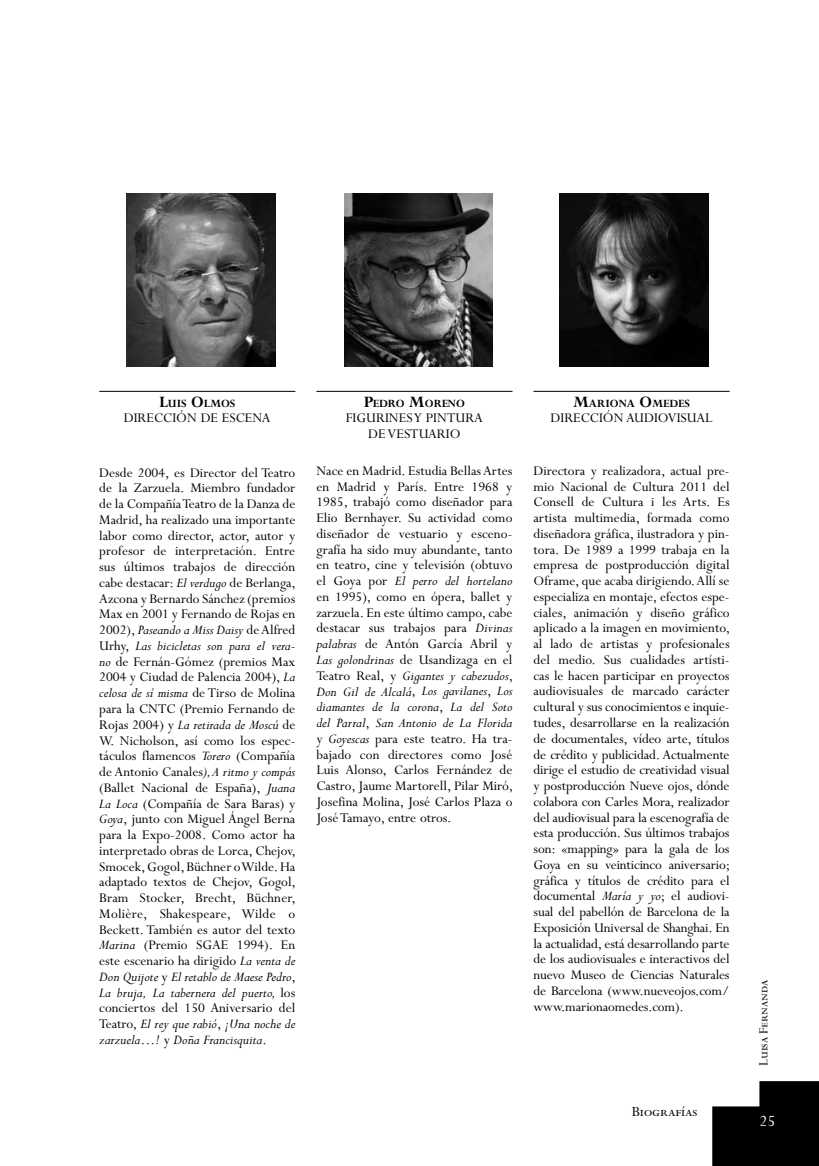
<style>
.page{position:relative;width:819px;height:1166px;background:#fff}
.page>*{position:absolute;margin:0;border:0;box-sizing:border-box;transform-origin:0 0}
.t1{font:17.5px "Perpetua Std";color:#fff}
.t2{font:15.75px "Perpetua Std";color:#000}
.t3{font:14.88px/15.8px "Perpetua Std";color:#000;text-align:justify}
.t4{font:14px "Perpetua Std";color:#000}
.t5{font:700 12.25px "Perpetua Std";color:#000}
.s1{font-size:17.5px}
.s2{font-style:italic}
</style>
<div class="page">
<hr style="left:99px;top:391px;width:196px;height:1px;background:#000">
<hr style="left:316px;top:391px;width:196px;height:1px;background:#000">
<hr style="left:533px;top:391px;width:196px;height:1px;background:#000">
<img style="left:126px;top:193px;width:149px;height:174px">
<img style="left:559px;top:193px;width:149px;height:174px">
<img style="left:344px;top:193px;width:149px;height:174px">
<svg style="left:712px;top:1081px;width:107px;height:85px;background:#222"></svg>
<p class="t5" style="left:159px;top:397px;width:78px"><span class="s1">L</span>UIS <span class="s1">O</span>LMOS</p>
<p class="t3" style="left:124px;top:411px;width:19px">Dirección</p>
<p class="t3" style="left:201px;top:411px;width:31px">de escena</p>
<p class="t3" style="left:99px;top:465px;width:198px">Desde 2004, es Director del Teatro de la Zarzuela. Miembro fundador de la Compañía Teatro de la Danza de Madrid, ha realizado una importante labor como director, actor, autor y profesor de interpretación. Entre sus últimos trabajos de dirección cabe destacar: <span class="s2">El verdugo</span> de Berlanga, Azcona y Bernardo Sánchez (premios Max en 2001 y Fernando de Rojas en 2002), <span class="s2">Paseando a Miss Daisy</span> de Alfred Urhy, <span class="s2">Las bicicletas son para el vera&shy;no</span> de Fernán-Gómez (premios Max 2004 y Ciudad de Palencia 2004), <span class="s2">La celosa de sí misma</span> de Tirso de Molina para la CNTC (Premio Fernando de Rojas 2004) y <span class="s2">La retirada de Moscú</span> de W. Nicholson, así como los espec&shy;táculos flamencos <span class="s2">Torero</span> (Compañía de Antonio Canales<span class="s2">),A ritmo y compás </span>(Ballet Nacional de España), <span class="s2">Juana La Loca</span> (Compañía de Sara Baras) y <span class="s2">Goya</span>, junto con Miguel Ángel Berna para la Expo-2008. Como actor ha interpretado obras de Lorca, Chejov, Smocek, Gogol, Büchner o Wilde. Ha adaptado textos de Chejov, Gogol, Bram Stocker, Brecht, Büchner, Molière, Shakespeare, Wilde o Beckett. También es autor del texto <span class="s2">Marina</span> (Premio SGAE 1994). En este escenario ha dirigido <span class="s2">La venta de Don Quijote</span> y <span class="s2">El retablo de Maese Pedro</span>, <span class="s2">La bruja, La tabernera del puerto,</span> los conciertos del 150 Aniversario del Teatro, <span class="s2">El rey que rabió</span>, <span class="s2">¡Una noche de zarzuela…!</span> y <span class="s2">Doña Francisquita</span>.</p>
<p class="t5" style="left:364px;top:397px;width:101px"><span class="s1">P</span>EDRO <span class="s1">M</span>ORENO</p>
<p class="t3" style="left:346px;top:411px;width:16px">Figurines</p>
<p class="t3" style="left:414px;top:411px;width:22px">y pintura</p>
<p class="t3" style="left:368px;top:426px;width:29px">de vestuario</p>
<p class="t3" style="left:316px;top:463px;width:198px">Nace en Madrid. Estudia Bellas Artes en Madrid y París. Entre 1968 y 1985, trabajó como diseñador para Elio Bernhayer. Su actividad como diseñador de vestuario y esceno&shy;grafía ha sido muy abundante, tanto en teatro, cine y televisión (obtuvo el Goya por <span class="s2">El perro del hortelano </span>en 1995), como en ópera, ballet y zarzuela. En este último campo, cabe destacar sus trabajos para <span class="s2">Divinas palabras</span> de Antón García Abril y <span class="s2">Las golondrinas</span> de Usandizaga en el Teatro Real, y <span class="s2">Gigantes y cabezudos</span>, <span class="s2">Don Gil de Alcalá</span>, <span class="s2">Los gavilanes</span>, <span class="s2">Los diamantes de la corona</span>, <span class="s2">La del Soto del Parral</span>, <span class="s2">San Antonio de La Florida </span>y <span class="s2">Goyescas</span> para este teatro. Ha tra&shy;bajado con directores como José Luis Alonso, Carlos Fernández de Castro, Jaume Martorell, Pilar Miró, Josefina Molina, José Carlos Plaza o José Tamayo, entre otros.</p>
<p class="t5" style="left:573px;top:397px;width:118px"><span class="s1">M</span>ARIONA <span class="s1">O</span>MEDES</p>
<p class="t3" style="left:550px;top:411px;width:19px">Dirección</p>
<p class="t3" style="left:626px;top:411px;width:9px">audiovisual</p>
<p class="t3" style="left:533px;top:463px;width:198px">Directora y realizadora, actual pre&shy;mio Nacional de Cultura 2011 del Consell de Cultura i les Arts. Es artista multimedia, formada como diseñadora gráfica, ilustradora y pin&shy;tora. De 1989 a 1999 trabaja en la empresa de postproducción digital Oframe, que acaba dirigiendo. Allí se especializa en montaje, efectos espe&shy;ciales, animación y diseño gráfico aplicado a la imagen en movimiento, al lado de artistas y profesionales del medio. Sus cualidades artísti&shy;cas le hacen participar en proyectos audiovisuales de marcado carácter cultural y sus conocimientos e inquie&shy;tudes, desarrollarse en la realización de documentales, vídeo arte, títulos de crédito y publicidad. Actualmente dirige el estudio de creatividad visual y postproducción Nueve ojos, dónde colabora con Carles Mora, realizador del audiovisual para la escenografía de esta producción. Sus últimos trabajos son: «mapping» para la gala de los Goya en su veinticinco aniversario; gráfica y títulos de crédito para el documental <span class="s2">María y yo</span>; el audiovi&shy;sual del pabellón de Barcelona de la Exposición Universal de Shanghai. En la actualidad, está desarrollando parte de los audiovisuales e interactivos del nuevo Museo de Ciencias Naturales de Barcelona (www.nueveojos.com/ www.marionaomedes.com).</p>
<p class="t2" style="left:631px;top:1103px;width:67px">Biografías</p>
<p class="t4" style="left:756px;top:1066px;width:88px;rotate:-90deg">Luisa Fernanda</p>
<p class="t1" style="left:759px;top:1111px;width:18px">25</p>
</div>
